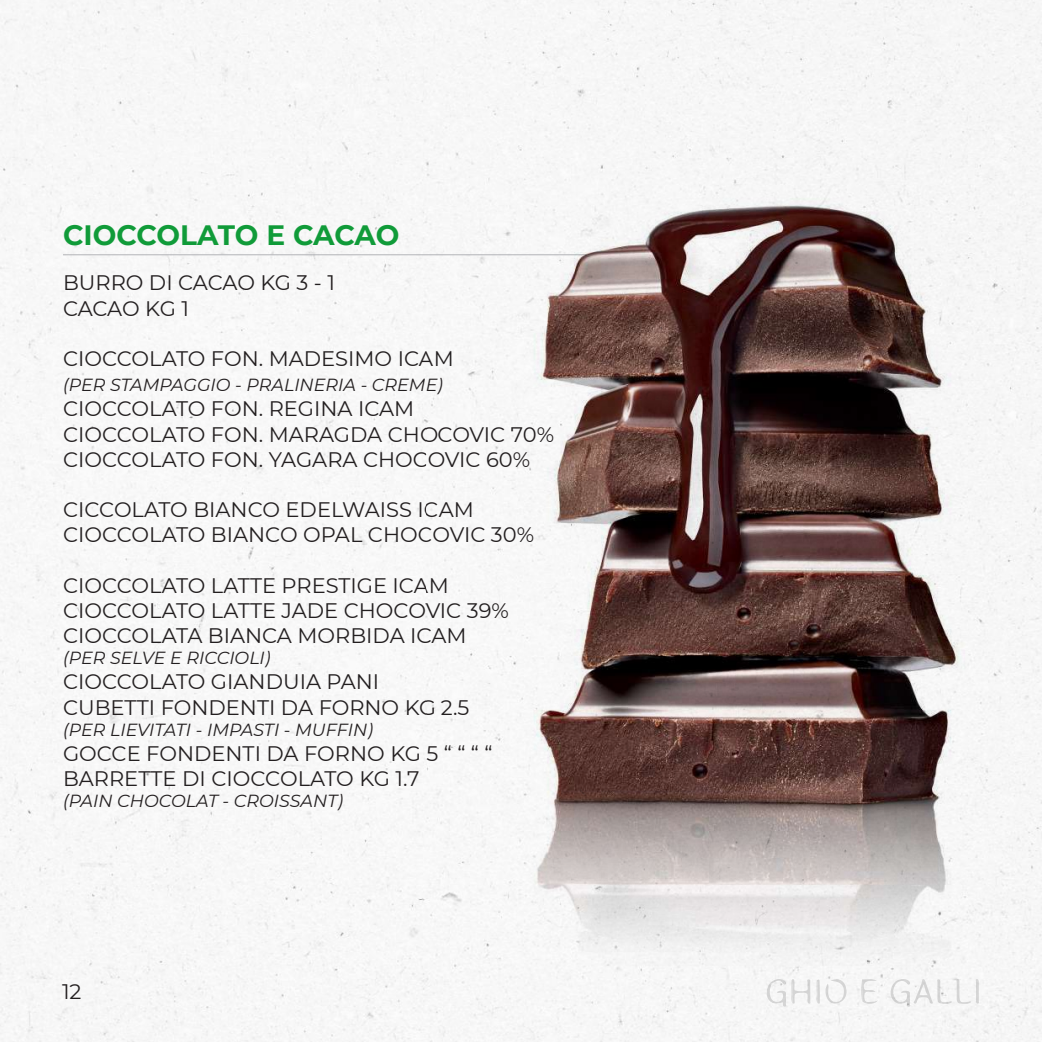
<style>
.page{position:relative;width:1042px;height:1042px;background:#fff}
.page>*{position:absolute;margin:0;border:0;box-sizing:border-box;transform-origin:0 0}
.t1{font:700 28px "Montserrat";letter-spacing:-.01em;color:#109b39}
.t2{font:21px/25.2px "Montserrat";color:#231f20}
.t3{font:italic 17.5px "Montserrat";color:#231f20}
</style>
<div class="page">
<img style="left:0;top:0;width:1042px;height:1042px">
<svg style="left:889px;top:989px;width:90px;height:17px"></svg>
<svg style="left:861px;top:989px;width:17px;height:16px"></svg>
<svg style="left:765px;top:989px;width:83px;height:18px"></svg>
<hr style="left:63px;top:254px;width:523px;height:1px;background:#b2b3b7">
<img style="left:427px;top:105px;width:615px;height:884px">
<h1 class="t1" style="left:63px;top:214px;width:338px">CIOCCOLATO E CACAO</h1>
<p class="t2" style="left:63px;top:270px;width:273px">BURRO DI CACAO KG 3 - 1<br>CACAO KG 1</p>
<p class="t2" style="left:63px;top:345px;width:392px">CIOCCOLATO FON. MADESIMO ICAM</p>
<p class="t3" style="left:63px;top:373px;width:381px">(PER STAMPAGGIO - PRALINERIA - CREME)</p>
<p class="t2" style="left:63px;top:396px;width:493px">CIOCCOLATO FON. REGINA ICAM<br>CIOCCOLATO FON. MARAGDA CHOCOVIC 70%<br>CIOCCOLATO FON. YAGARA CHOCOVIC 60%</p>
<p class="t2" style="left:63px;top:496px;width:473px">CICCOLATO BIANCO EDELWAISS ICAM<br>CIOCCOLATO BIANCO OPAL CHOCOVIC 30%</p>
<p class="t2" style="left:63px;top:572px;width:447px">CIOCCOLATO LATTE PRESTIGE ICAM<br>CIOCCOLATO LATTE JADE CHOCOVIC 39%<br>CIOCCOLATA BIANCA MORBIDA ICAM</p>
<p class="t3" style="left:63px;top:646px;width:209px">(PER SELVE E RICCIOLI)</p>
<p class="t2" style="left:63px;top:669px;width:408px">CIOCCOLATO GIANDUIA PANI<br>CUBETTI FONDENTI DA FORNO KG 2.5</p>
<p class="t3" style="left:63px;top:717px;width:312px">(PER LIEVITATI - IMPASTI - MUFFIN)</p>
<p class="t2" style="left:63px;top:740px;width:431px">GOCCE FONDENTI DA FORNO KG 5 “ “ “ “<br>BARRETTE DI CIOCCOLATO KG 1.7</p>
<p class="t3" style="left:63px;top:789px;width:282px">(PAIN CHOCOLAT - CROISSANT)</p>
<p class="t2" style="left:62px;top:978px;width:21px">12</p>
</div>
